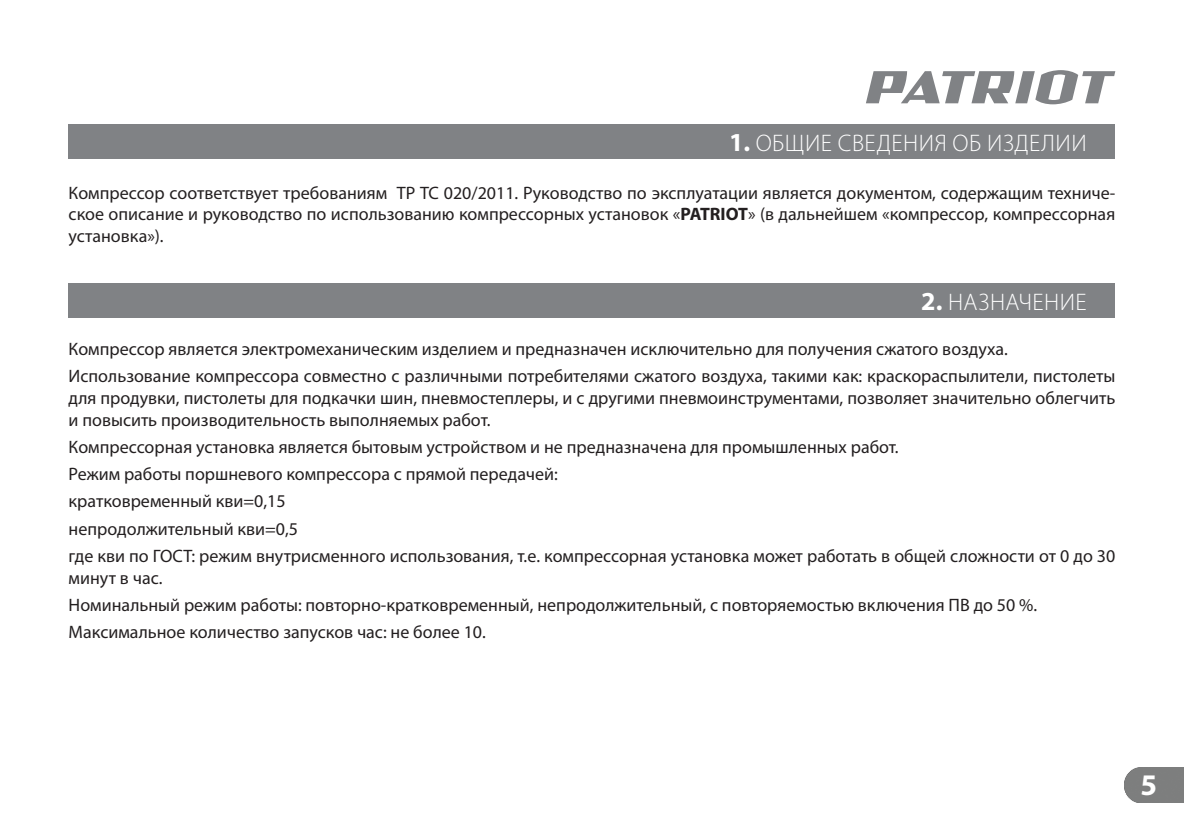
<style>
.page{position:relative;width:1184px;height:836px;background:#fff}
.page>*{position:absolute;margin:0;border:0;box-sizing:border-box;transform-origin:0 0}
.t1{font:700 30px "Myriad Pro";color:#fff}
.t2{font:300 24px "Myriad Pro";letter-spacing:.02em;color:#fff}
.t3{font:18px/27.2px "Myriad Pro";color:#231f20}
.s1{font-weight:700;font-size:26px}
.s2{font-weight:700}
</style>
<div class="page">
<div style="left:1125px;top:767px;width:59px;height:34px;background:#7d7e7e"></div>
<svg style="left:866px;top:70px;width:249px;height:34px"></svg>
<div style="left:69px;top:124px;width:1046px;height:34px;background:#808285"></div>
<div style="left:69px;top:283px;width:1046px;height:34px;background:#808285"></div>
<h2 class="t2" style="left:729px;top:131px;width:359px"><span class="s1">1.</span> общие сВедения об изделии</h2>
<p class="t3" style="left:69px;top:183px;width:1048px;line-height:21.6px;text-align:justify">Компрессор соответствует требованиям ТР ТС 020/2011. Руководство по эксплуатации является документом, содержащим техниче&shy;ское описание и руководство по использованию компрессорных установок «<span class="s2">PATRIOT</span>» (в дальнейшем «компрессор, компрессорная установка»).</p>
<h2 class="t2" style="left:921px;top:290px;width:167px"><span class="s1">2.</span> назнаЧение</h2>
<p class="t3" style="left:69px;top:336px;width:1048px">Компрессор является электромеханическим изделием и предназначен исключительно для получения сжатого воздуха. использование компрессора совместно с различными потребителями сжатого воздуха, такими как: краскораспылители, пистолеты</p>
<p class="t3" style="left:69px;top:387px;width:1048px;line-height:21.6px">для продувки, пистолеты для подкачки шин, пневмостеплеры, и с другими пневмоинструментами, позволяет значительно облегчить и повысить производительность выполняемых работ.</p>
<p class="t3" style="left:69px;top:433px;width:1048px">Компрессорная установка является бытовым устройством и не предназначена для промышленных работ.<br>Режим работы поршневого компрессора с прямой передачей:<br>кратковременный кви=0,15<br>непродолжительный кви=0,5<br>где кви по ГОСТ: режим внутрисменного использования, т.е. компрессорная установка может работать в общей сложности от 0 до 30</p>
<p class="t3" style="left:69px;top:564px;width:970px">минут в час.<br>номинальный режим работы: повторно-кратковременный, непродолжительный, с повторяемостью включения ПВ до 50 %.<br>Максимальное количество запусков час: не более 10.</p>
<h1 class="t1" style="left:1140px;top:770px;width:18px">5</h1>
</div>
